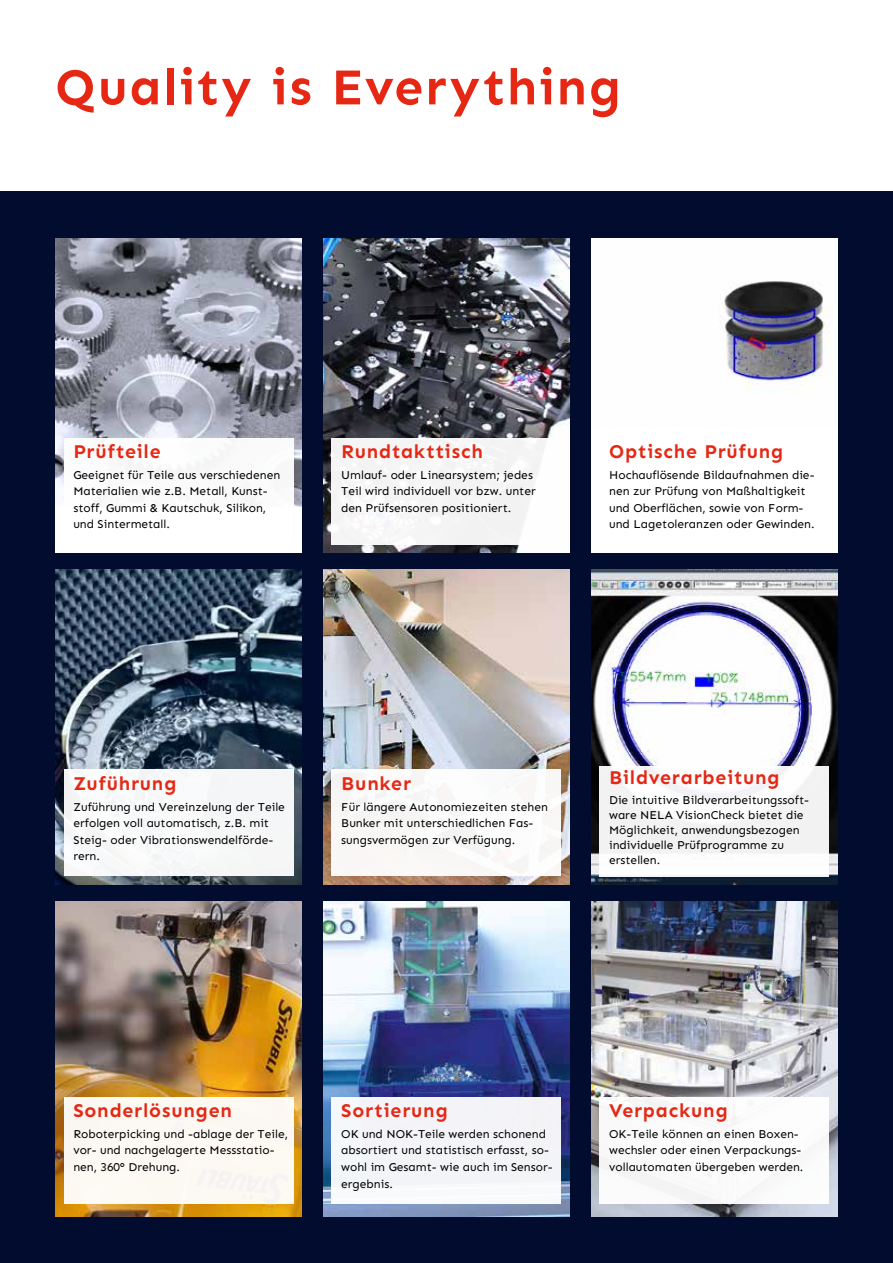
<style>
.page{position:relative;width:893px;height:1263px;background:#fff}
.page>*{position:absolute;margin:0;border:0;box-sizing:border-box;transform-origin:0 0}
.t1{font:700 51.6px "Sen";letter-spacing:.03em;color:#e52713}
.t2{font:700 19.5px "Sen";letter-spacing:.04em;color:#e52713}
.t3{font:12px/16.5px "Sen";color:#000}
</style>
<div class="page">
<div style="left:0;top:191px;width:893px;height:1072px;background:#010c2e"></div>
<div style="left:55px;top:238px;width:247px;height:315px;background:#fff"></div>
<img style="left:55px;top:238px;width:247px;height:268px">
<img style="left:55px;top:570px;width:247px;height:314px">
<img style="left:55px;top:901px;width:247px;height:315px">
<img style="left:323px;top:238px;width:247px;height:315px">
<img style="left:323px;top:570px;width:247px;height:314px">
<img style="left:323px;top:901px;width:247px;height:315px">
<div style="left:591px;top:238px;width:247px;height:315px;background:#fff"></div>
<img style="left:720px;top:281px;width:109px;height:110px">
<img style="left:591px;top:901px;width:247px;height:315px">
<div style="left:64px;top:438px;width:229px;height:106px;background:#fff"></div>
<div style="left:64px;top:770px;width:229px;height:106px;background:#f6f7f8"></div>
<div style="left:64px;top:1097px;width:229px;height:106px;background:#fcf9f2"></div>
<div style="left:332px;top:438px;width:229px;height:106px;background:#f5f5f5"></div>
<div style="left:332px;top:770px;width:229px;height:106px;background:#faf8f7"></div>
<div style="left:332px;top:1097px;width:229px;height:106px;background:#f4f4f8"></div>
<div style="left:600px;top:1097px;width:229px;height:106px;background:#fff"></div>
<img style="left:591px;top:570px;width:247px;height:314px">
<div style="left:600px;top:766px;width:229px;height:111px;background:#f4f4f7"></div>
<h1 class="t1" style="left:55px;top:58px;width:567px">Quality is Everything</h1>
<h2 class="t2" style="left:73px;top:440px;width:89px">Prüfteile</h2>
<p class="t3" style="left:73px;top:467px;width:208px">Geeignet für Teile aus verschiedenen<br>Materialien wie z.B. Metall, Kunst&shy;stoff, Gummi &amp; Kautschuk, Silikon, und Sintermetall.</p>
<h2 class="t2" style="left:341px;top:440px;width:143px">Rundtakttisch</h2>
<p class="t3" style="left:341px;top:467px;width:196px">Umlauf- oder Linearsystem; jedes<br>Teil wird individuell vor bzw. unter den Prüfsensoren positioniert.</p>
<h2 class="t2" style="left:609px;top:440px;width:176px">Optische Prüfung</h2>
<p class="t3" style="left:609px;top:467px;width:207px">Hochauflösende Bildaufnahmen die&shy;nen zur Prüfung von Maßhaltigkeit und Oberflächen, sowie von Form&shy;und Lagetoleranzen oder Gewinden.</p>
<h2 class="t2" style="left:73px;top:772px;width:105px">Zuführung</h2>
<p class="t3" style="left:73px;top:798px;width:213px">Zuführung und Vereinzelung der Teile erfolgen voll automatisch, z.B. mit<br>Steig- oder Vibrationswendelförde&shy;rern.</p>
<h2 class="t2" style="left:341px;top:772px;width:71px">Bunker</h2>
<p class="t3" style="left:341px;top:798px;width:208px">Für längere Autonomiezeiten stehen<br>Bunker mit unterschiedlichen Fas&shy;sungsvermögen zur Verfügung.</p>
<h2 class="t2" style="left:609px;top:767px;width:172px">Bildverarbeitung</h2>
<p class="t3" style="left:609px;top:792px;width:202px;line-height:15px">Die intuitive Bildverarbeitungssoft&shy;ware NELA VisionCheck bietet die<br>Möglichkeit, anwendungsbezogen individuelle Prüfprogramme zu erstellen.</p>
<h2 class="t2" style="left:73px;top:1099px;width:160px">Sonderlösungen</h2>
<p class="t3" style="left:73px;top:1126px;width:216px">Roboterpicking und -ablage der Teile, vor- und nachgelagerte Messstatio&shy;nen, 360° Drehung.</p>
<h2 class="t2" style="left:341px;top:1099px;width:108px">Sortierung</h2>
<p class="t3" style="left:341px;top:1126px;width:213px">OK und NOK-Teile werden schonend absortiert und statistisch erfasst, so&shy;wohl im Gesamt- wie auch im Sensor&shy;ergebnis.</p>
<h2 class="t2" style="left:609px;top:1099px;width:120px">Verpackung</h2>
<p class="t3" style="left:609px;top:1126px;width:196px">OK-Teile können an einen Boxen&shy;wechsler oder einen Verpackungs&shy;vollautomaten übergeben werden.</p>
</div>
